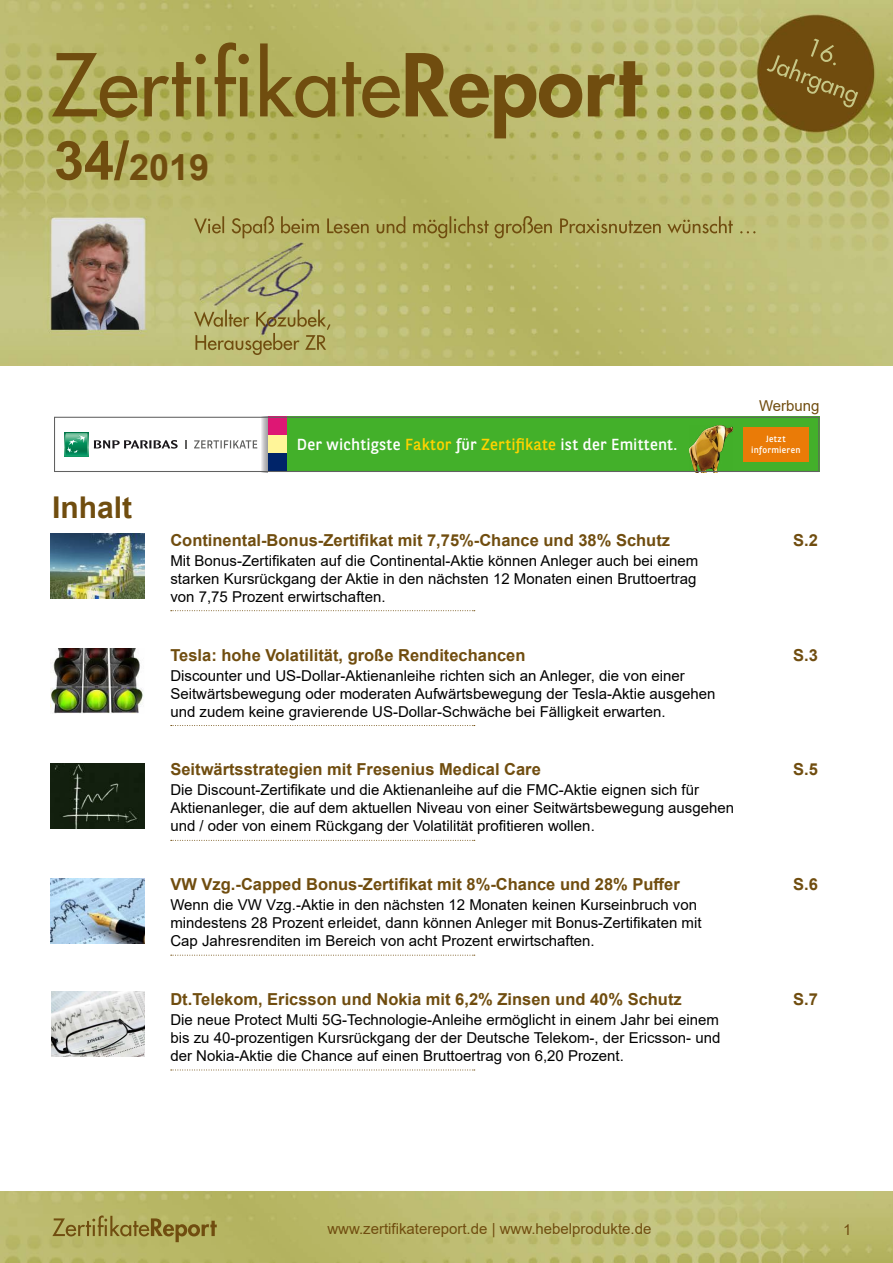
<style>
.page{position:relative;width:893px;height:1263px;background:#fff}
.page>*{position:absolute;margin:0;border:0;box-sizing:border-box;transform-origin:0 0}
.t1{font:700 36px "Arial";color:#704d0f}
.t2{font:700 30px "Arial";color:#704d0f}
.t3{font:700 16.5px "Arial";color:#704d0f}
.t4{font:16.05px "BNPP Sans";letter-spacing:.01em;color:#fff}
.t5{font:15px/18px "Arial";color:#000}
.t6{font:15px "Arial";color:#704d0f}
.t7{font:9px/10.8px "BNPP Sans";letter-spacing:.03em;color:#fff;text-align:center}
.s1{font-size:54px}
.s2{color:#ffd300}
</style>
<div class="page">
<img style="left:0;top:0;width:893px;height:366px">
<img style="left:0;top:1192px;width:893px;height:71px">
<img style="left:51px;top:534px;width:93px;height:65px">
<svg style="left:171px;top:610px;width:304px;height:1px"></svg>
<img style="left:51px;top:648px;width:92px;height:66px">
<svg style="left:171px;top:725px;width:304px;height:1px"></svg>
<img style="left:51px;top:763px;width:93px;height:65px">
<svg style="left:171px;top:840px;width:304px;height:1px"></svg>
<img style="left:51px;top:878px;width:93px;height:65px">
<svg style="left:171px;top:955px;width:304px;height:1px"></svg>
<svg style="left:171px;top:1069px;width:304px;height:1px"></svg>
<img style="left:51px;top:991px;width:94px;height:66px">
<div style="left:268px;top:417px;width:551px;height:55px;background:#43b02a"></div>
<svg style="left:261px;top:419px;width:7px;height:51px"></svg>
<div style="left:65px;top:433px;width:23px;height:23px;background:#129c6a"></div>
<svg style="left:65px;top:433px;width:23px;height:22px"></svg>
<svg style="left:94px;top:440px;width:84px;height:9px"></svg>
<svg style="left:194px;top:440px;width:63px;height:8px"></svg>
<img style="left:690px;top:426px;width:42px;height:44px">
<div style="left:268px;top:435px;width:18px;height:19px;background:#fff599"></div>
<div style="left:268px;top:417px;width:18px;height:18px;background:#de1774"></div>
<div style="left:268px;top:454px;width:18px;height:18px;background:#002469"></div>
<div style="left:743px;top:427px;width:66px;height:34px;background:#ea7b07"></div>
<div style="left:54px;top:417px;width:765px;height:55px;border:1px solid #616161"></div>
<h1 class="t1" style="left:54px;top:142px;width:157px"><span class="s1">34/</span>2019</h1>
<h2 class="t2" style="left:52px;top:487px;width:82px">Inhalt</h2>
<p class="t6" style="left:759px;top:395px;width:62px">Werbung</p>
<p class="t4" style="left:297px;top:434px;width:382px">Der wichtigste <span class="s2">Faktor</span> für <span class="s2">Zertifikate</span> ist der Emittent.</p>
<p class="t7" style="left:751px;top:433px;width:51px">Jetzt informieren</p>
<p class="t3" style="left:170px;top:528px;width:501px">Continental-Bonus-Zertifikat mit 7,75%-Chance und 38% Schutz</p>
<p class="t5" style="left:170px;top:551px;width:529px;text-align:justify">Mit Bonus-Zertifikaten auf die Continental-Aktie können Anleger auch bei einem starken Kursrückgang der Aktie in den nächsten 12 Monaten einen Bruttoertrag von 7,75 Prozent erwirtschaften.</p>
<p class="t3" style="left:170px;top:643px;width:357px">Tesla: hohe Volatilität, große Renditechancen</p>
<p class="t5" style="left:170px;top:666px;width:547px">Discounter und US-Dollar-Aktienanleihe richten sich an Anleger, die von einer<br>Seitwärtsbewegung oder moderaten Aufwärtsbewegung der Tesla-Aktie ausgehen und zudem keine gravierende US-Dollar-Schwäche bei Fälligkeit erwarten.</p>
<p class="t3" style="left:170px;top:758px;width:372px">Seitwärtsstrategien mit Fresenius Medical Care</p>
<p class="t5" style="left:170px;top:781px;width:565px">Die Discount-Zertifikate und die Aktienanleihe auf die FMC-Aktie eignen sich für<br>Aktienanleger, die auf dem aktuellen Niveau von einer Seitwärtsbewegung ausgehen und / oder von einem Rückgang der Volatilität profitieren wollen.</p>
<p class="t3" style="left:170px;top:873px;width:511px">VW Vzg.-Capped Bonus-Zertifikat mit 8%-Chance und 28% Puffer</p>
<p class="t5" style="left:170px;top:896px;width:533px">Wenn die VW Vzg.-Aktie in den nächsten 12 Monaten keinen Kurseinbruch von mindestens 28 Prozent erleidet, dann können Anleger mit Bonus-Zertifikaten mit<br>Cap Jahresrenditen im Bereich von acht Prozent erwirtschaften.</p>
<p class="t3" style="left:170px;top:987px;width:513px">Dt.Telekom, Ericsson und Nokia mit 6,2% Zinsen und 40% Schutz</p>
<p class="t5" style="left:170px;top:1011px;width:551px;text-align:justify">Die neue Protect Multi 5G-Technologie-Anleihe ermöglicht in einem Jahr bei einem bis zu 40-prozentigen Kursrückgang der der Deutsche Telekom-, der Ericsson- und der Nokia-Aktie die Chance auf einen Bruttoertrag von 6,20 Prozent.</p>
<p class="t3" style="left:793px;top:528px;width:26px">S.2</p>
<p class="t3" style="left:793px;top:643px;width:26px">S.3</p>
<p class="t3" style="left:793px;top:758px;width:26px">S.5</p>
<p class="t3" style="left:793px;top:873px;width:26px">S.6</p>
<p class="t3" style="left:793px;top:987px;width:26px">S.7</p>
<p class="t6" style="left:327px;top:1218px;width:326px">www.zertifikatereport.de | www.hebelprodukte.de</p>
<p class="t6" style="left:843px;top:1219px;width:10px">1</p>
</div>
